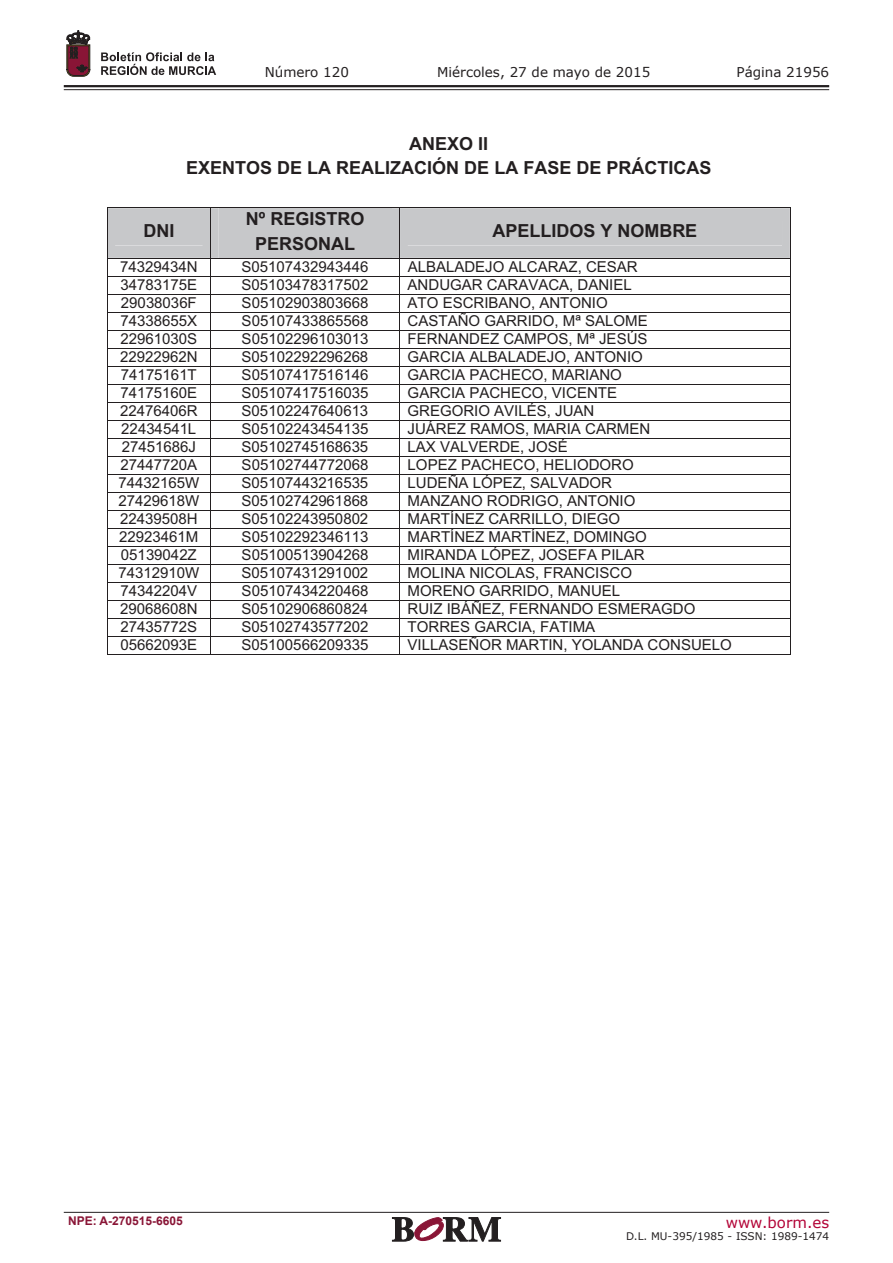
<style>
.page{position:relative;width:893px;height:1263px;background:#fff}
.page>*{position:absolute;margin:0;border:0;box-sizing:border-box;transform-origin:0 0}
.t1{font:700 18px/24.8px "Arial";color:#231f20;text-align:center}
.t2{font:15px "Arial";color:#231f20}
.t3{font:15px "Verdana";color:#b30437}
.t4{font:13.5px "Verdana";color:#231f20}
.NPE{font:700 12px "Arial";color:#891536}
.t5{font:10.5px "Verdana";color:#231f20}
</style>
<div class="page">
<hr style="left:64px;top:85px;width:765px;height:2px;background:#231f20">
<hr style="left:64px;top:89px;width:765px;height:1px;background:#231f20">
<svg style="left:101px;top:52px;width:115px;height:23px"></svg>
<svg style="left:67px;top:31px;width:23px;height:45px"></svg>
<hr style="left:64px;top:1212px;width:765px;height:1px;background:#231f20">
<svg style="left:392px;top:1217px;width:109px;height:24px"></svg>
<svg style="left:107px;top:207px;width:684px;height:448px"></svg>
<p class="t4" style="left:265px;top:62px;width:86px">Número 120</p>
<p class="t4" style="left:437px;top:62px;width:215px">Miércoles, 27 de mayo de 2015</p>
<p class="t4" style="left:736px;top:62px;width:94px">Página 21956</p>
<p class="t1" style="left:186px;top:131px;width:527px">ANEXO II<br>EXENTOS DE LA REALIZACIÓN DE LA FASE DE PRÁCTICAS</p>
<p class="t1" style="left:143px;top:219px;width:32px">DNI</p>
<p class="t1" style="left:246px;top:207px;width:120px">Nº REGISTRO<br>PERSONAL</p>
<p class="t1" style="left:492px;top:219px;width:206px">APELLIDOS Y NOMBRE</p>
<p class="t2" style="left:120px;top:257px;width:79px">74329434N</p>
<p class="t2" style="left:242px;top:257px;width:128px">S05107432943446</p>
<p class="t2" style="left:408px;top:257px;width:232px">ALBALADEJO ALCARAZ, CESAR</p>
<p class="t2" style="left:120px;top:275px;width:78px">34783175E</p>
<p class="t2" style="left:242px;top:275px;width:128px">S05103478317502</p>
<p class="t2" style="left:408px;top:275px;width:226px">ANDUGAR CARAVACA, DANIEL</p>
<p class="t2" style="left:121px;top:293px;width:77px">29038036F</p>
<p class="t2" style="left:242px;top:293px;width:128px">S05102903803668</p>
<p class="t2" style="left:408px;top:293px;width:202px">ATO ESCRIBANO, ANTONIO</p>
<p class="t2" style="left:120px;top:311px;width:78px">74338655X</p>
<p class="t2" style="left:242px;top:311px;width:128px">S05107433865568</p>
<p class="t2" style="left:408px;top:311px;width:242px">CASTAÑO GARRIDO, Mª SALOME</p>
<p class="t2" style="left:120px;top:329px;width:78px">22961030S</p>
<p class="t2" style="left:242px;top:329px;width:128px">S05102296103013</p>
<p class="t2" style="left:408px;top:329px;width:241px">FERNANDEZ CAMPOS, Mª JESÚS</p>
<p class="t2" style="left:120px;top:347px;width:79px">22922962N</p>
<p class="t2" style="left:242px;top:347px;width:128px">S05102292296268</p>
<p class="t2" style="left:408px;top:347px;width:237px">GARCIA ALBALADEJO, ANTONIO</p>
<p class="t2" style="left:121px;top:365px;width:77px">74175161T</p>
<p class="t2" style="left:242px;top:365px;width:128px">S05107417516146</p>
<p class="t2" style="left:408px;top:365px;width:216px">GARCIA PACHECO, MARIANO</p>
<p class="t2" style="left:120px;top:383px;width:78px">74175160E</p>
<p class="t2" style="left:242px;top:383px;width:128px">S05107417516035</p>
<p class="t2" style="left:408px;top:383px;width:211px">GARCIA PACHECO, VICENTE</p>
<p class="t2" style="left:120px;top:401px;width:79px">22476406R</p>
<p class="t2" style="left:242px;top:401px;width:128px">S05102247640613</p>
<p class="t2" style="left:408px;top:401px;width:188px">GREGORIO AVILÉS, JUAN</p>
<p class="t2" style="left:121px;top:419px;width:77px">22434541L</p>
<p class="t2" style="left:242px;top:419px;width:128px">S05102243454135</p>
<p class="t2" style="left:408px;top:419px;width:244px">JUÁREZ RAMOS, MARIA CARMEN</p>
<p class="t2" style="left:122px;top:437px;width:76px">27451686J</p>
<p class="t2" style="left:242px;top:437px;width:128px">S05102745168635</p>
<p class="t2" style="left:408px;top:437px;width:162px">LAX VALVERDE, JOSÉ</p>
<p class="t2" style="left:120px;top:455px;width:78px">27447720A</p>
<p class="t2" style="left:242px;top:455px;width:128px">S05102744772068</p>
<p class="t2" style="left:408px;top:455px;width:228px">LOPEZ PACHECO, HELIODORO</p>
<p class="t2" style="left:118px;top:473px;width:82px">74432165W</p>
<p class="t2" style="left:242px;top:473px;width:128px">S05107443216535</p>
<p class="t2" style="left:408px;top:473px;width:206px">LUDEÑA LÓPEZ, SALVADOR</p>
<p class="t2" style="left:118px;top:491px;width:82px">27429618W</p>
<p class="t2" style="left:242px;top:491px;width:128px">S05102742961868</p>
<p class="t2" style="left:408px;top:491px;width:229px">MANZANO RODRIGO, ANTONIO</p>
<p class="t2" style="left:120px;top:509px;width:79px">22439508H</p>
<p class="t2" style="left:242px;top:509px;width:128px">S05102243950802</p>
<p class="t2" style="left:408px;top:509px;width:214px">MARTÍNEZ CARRILLO, DIEGO</p>
<p class="t2" style="left:119px;top:527px;width:81px">22923461M</p>
<p class="t2" style="left:242px;top:527px;width:128px">S05102292346113</p>
<p class="t2" style="left:408px;top:527px;width:241px">MARTÍNEZ MARTÍNEZ, DOMINGO</p>
<p class="t2" style="left:121px;top:545px;width:77px">05139042Z</p>
<p class="t2" style="left:242px;top:545px;width:128px">S05100513904268</p>
<p class="t2" style="left:408px;top:545px;width:239px">MIRANDA LÓPEZ, JOSEFA PILAR</p>
<p class="t2" style="left:118px;top:563px;width:82px">74312910W</p>
<p class="t2" style="left:242px;top:563px;width:128px">S05107431291002</p>
<p class="t2" style="left:408px;top:563px;width:226px">MOLINA NICOLAS, FRANCISCO</p>
<p class="t2" style="left:120px;top:581px;width:78px">74342204V</p>
<p class="t2" style="left:242px;top:581px;width:128px">S05107434220468</p>
<p class="t2" style="left:408px;top:581px;width:214px">MORENO GARRIDO, MANUEL</p>
<p class="t2" style="left:120px;top:599px;width:79px">29068608N</p>
<p class="t2" style="left:242px;top:599px;width:128px">S05102906860824</p>
<p class="t2" style="left:408px;top:599px;width:289px">RUIZ IBÁÑEZ, FERNANDO ESMERAGDO</p>
<p class="t2" style="left:120px;top:617px;width:78px">27435772S</p>
<p class="t2" style="left:242px;top:617px;width:128px">S05102743577202</p>
<p class="t2" style="left:408px;top:617px;width:189px">TORRES GARCIA, FATIMA</p>
<p class="t2" style="left:120px;top:635px;width:78px">05662093E</p>
<p class="t2" style="left:242px;top:635px;width:128px">S05100566209335</p>
<p class="t2" style="left:408px;top:635px;width:326px">VILLASEÑOR MARTIN, YOLANDA CONSUELO</p>
<p class="NPE" style="left:68px;top:1213px;width:116px">NPE: A-270515-6605</p>
<p class="t3" style="left:726px;top:1212px;width:105px">www.borm.es</p>
<p class="t5" style="left:626px;top:1229px;width:205px">D.L. MU-395/1985 - ISSN: 1989-1474</p>
</div>
